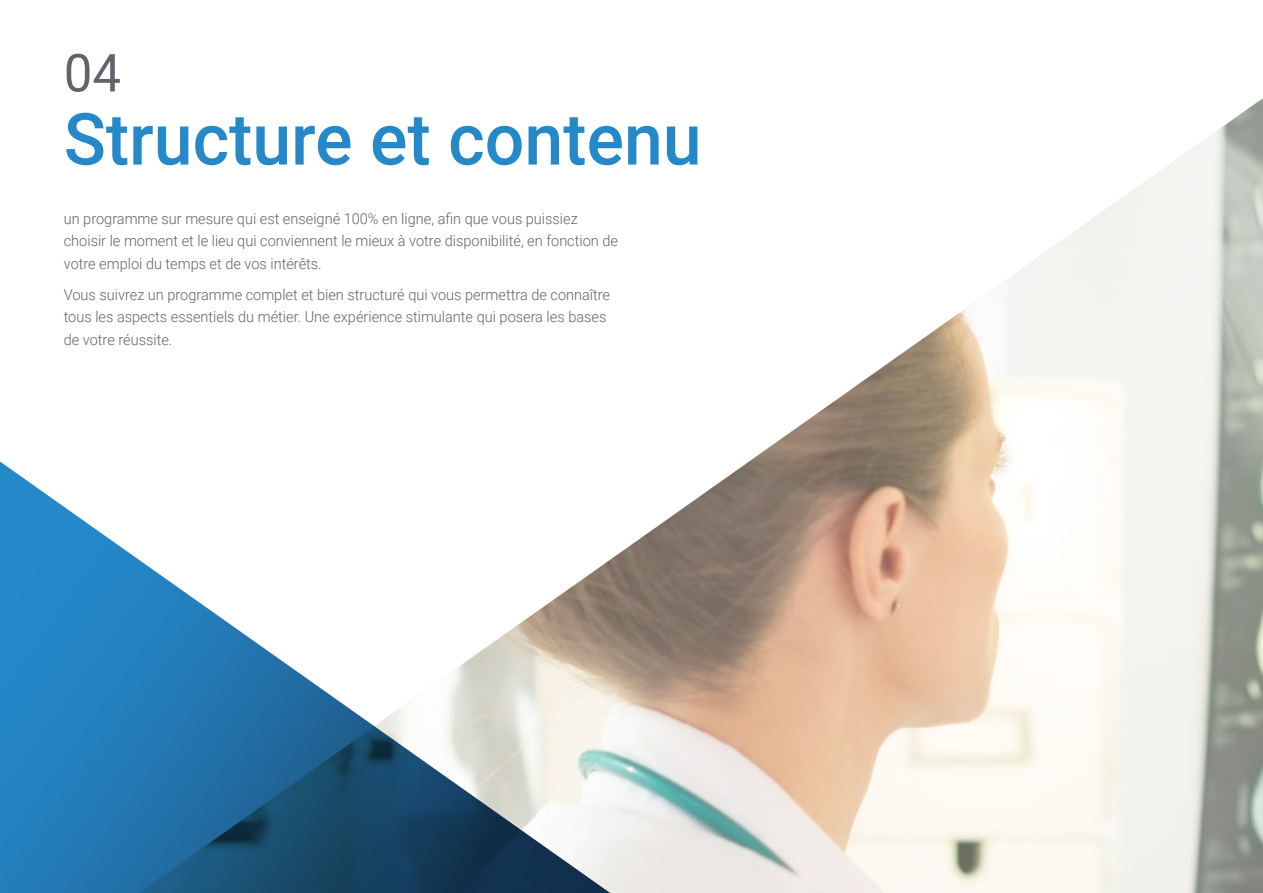
<style>
.page{position:relative;width:1263px;height:893px;background:#fff}
.page>*{position:absolute;margin:0;border:0;box-sizing:border-box;transform-origin:0 0}
.t1{font:500 72px "Roboto";color:#2488c9}
.t2{font:52.5px "Roboto";color:#61646a}
.t3{font:300 15px/22.5px "Roboto";color:#61646a}
</style>
<div class="page">
<img style="left:640px;top:98px;width:623px;height:795px">
<svg style="left:0;top:461px;width:640px;height:432px"></svg>
<h2 class="t2" style="left:64px;top:36px;width:59px">04</h2>
<h1 class="t1" style="left:64px;top:89px;width:639px">Structure et contenu</h1>
<p class="t3" style="left:64px;top:207px;width:556px">un programme sur mesure qui est enseigné 100% en ligne, afin que vous puissiez choisir le moment et le lieu qui conviennent le mieux à votre disponibilité, en fonction de votre emploi du temps et de vos intérêts.</p>
<p class="t3" style="left:64px;top:283px;width:548px">Vous suivrez un programme complet et bien structuré qui vous permettra de connaître tous les aspects essentiels du métier. Une expérience stimulante qui posera les bases de votre réussite.</p>
</div>
